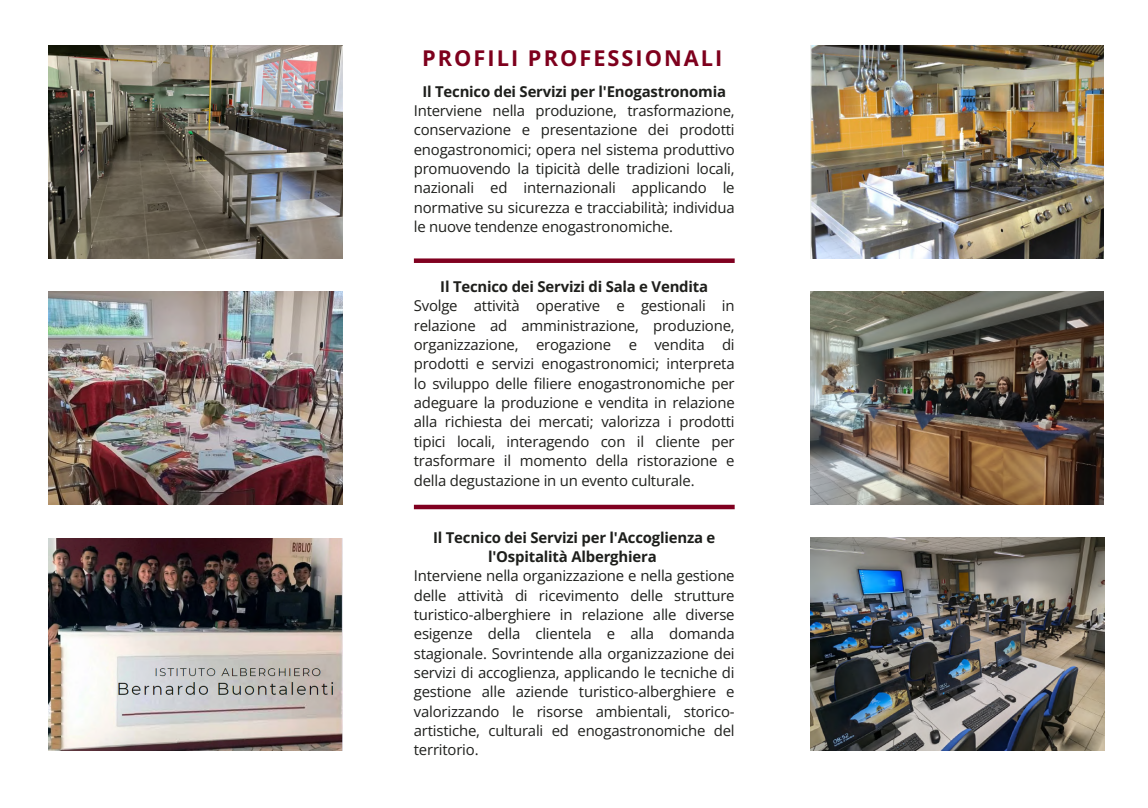
<style>
.page{position:relative;width:1148px;height:808px;background:#fff}
.page>*{position:absolute;margin:0;border:0;box-sizing:border-box;transform-origin:0 0}
.t1{font:700 21.75px "Open Sans";letter-spacing:.095em;color:#7e001d}
.t2{font:14.85px/19.4px "Open Sans";letter-spacing:-.015em;color:#1f1f1c;text-align:justify}
.t3{font:14.85px/19.4px "Open Sans";letter-spacing:-.015em;color:#1e1f1d;text-align:justify}
.t4{font:14.85px/19.4px "Open Sans";letter-spacing:-.015em;color:#1e1f1c;text-align:justify}
.t5{font:700 14.85px/19.4px "Open Sans";letter-spacing:-.015em;color:#1d1e1b;text-align:center}
.t6{font:700 14.85px "Open Sans";letter-spacing:-.015em;color:#1e1f1c}
.t7{font:700 14.85px "Open Sans";letter-spacing:-.015em;color:#1f1f1c}
.s1{color:#20211d}
.s2{color:#1d1e1b}
.s3{color:#1f201d}
</style>
<div class="page">
<img style="left:48px;top:45px;width:294px;height:213px">
<img style="left:48px;top:292px;width:294px;height:212px">
<img style="left:810px;top:45px;width:293px;height:213px">
<img style="left:810px;top:292px;width:293px;height:212px">
<img style="left:810px;top:538px;width:294px;height:212px">
<img style="left:48px;top:538px;width:294px;height:212px">
<div style="left:414px;top:258px;width:320px;height:5px;background:#800020"></div>
<hr style="left:414px;top:505px;width:320px;height:4px;background:#800020">
<p class="t1" style="left:422px;top:42px;width:302px">PROFILI PROFESSIONALI</p>
<p class="t6" style="left:422px;top:81px;width:305px">Il Tecnico dei Servizi per l'Enogastronomia</p>
<p class="t4" style="left:414px;top:101px;width:322px">Interviene nella produzione, trasformazione, conservazione e presentazione dei prodotti enogastronomici; opera nel sistema produttivo promuovendo la tipicità delle tradizioni locali, nazionali ed internazionali applicando le normative su sicurezza e tracciabilità; individua le nuove tendenze enogastronomiche.</p>
<p class="t7" style="left:440px;top:276px;width:269px">Il Tecnico dei Servizi di Sala e Vendita</p>
<p class="t2" style="left:414px;top:296px;width:322px">Svolge attività operative e gestionali in relazione ad amministrazione, produzione, organizzazione, erogazione e vendita di prodotti e servizi enogastronomici; interpreta lo sviluppo delle filiere enogastronomiche per adeguare la produzione e vendita in relazione alla richiesta dei mercati; valorizza i prodotti tipici locali, interagendo con il cliente per trasformare il momento della ristorazione e della <span class="s1">degustazione in un evento culturale.</span></p>
<p class="t5" style="left:433px;top:527px;width:284px">Il Tecnico dei Servizi per l'Accoglienza e l'Ospitalità Alberghiera</p>
<p class="t3" style="left:414px;top:566px;width:322px"><span class="s2">Interviene nella organizzazione e nella gestione delle attività di ricevimento delle strutture turistico-alberghiere in relazione alle diverse esigenze della clientela e</span> alla domanda stagionale. Sovrintende alla organizzazione dei servizi di accoglienza, applicando le tecniche di gestione alle aziende turistico-alberghiere e valorizzando <span class="s3">le risorse ambientali, storico&shy;artistiche, culturali ed enogastronomiche del territorio.</span></p>
</div>
